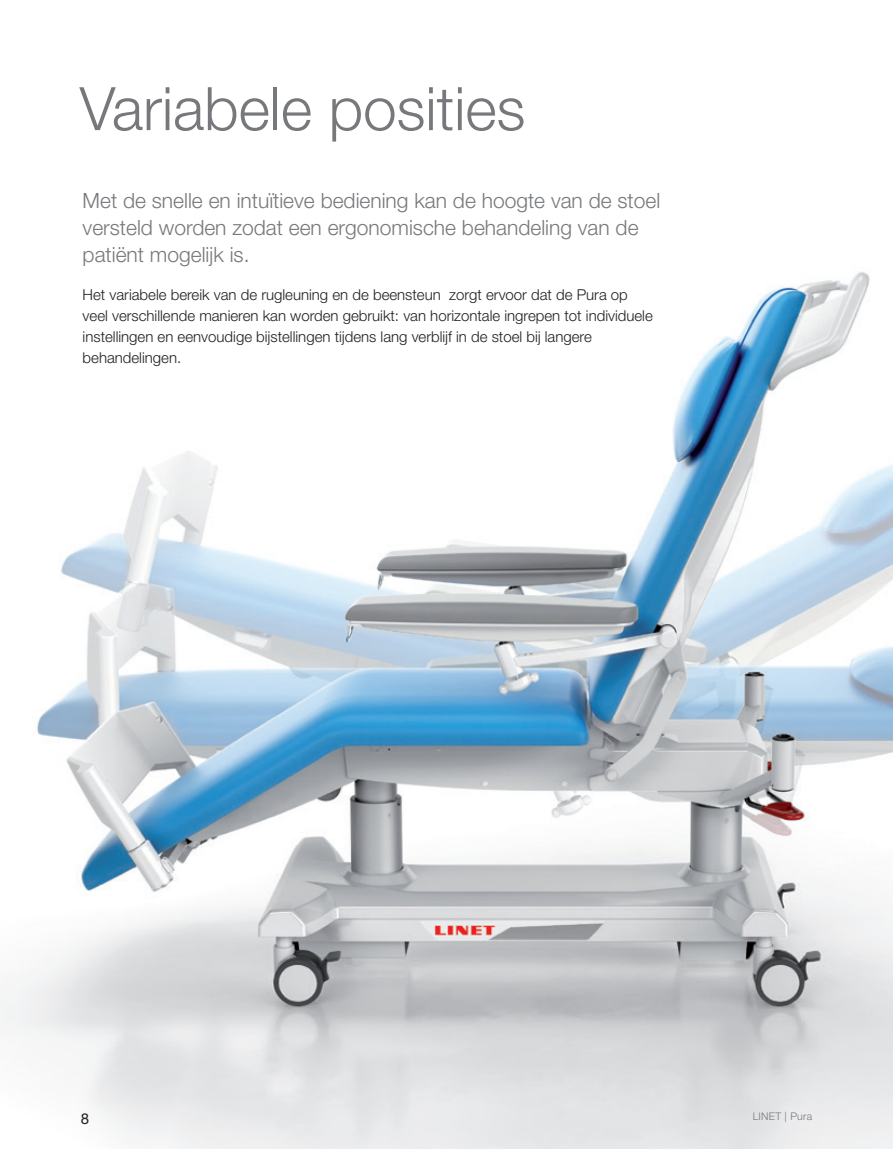
<style>
.page{position:relative;width:893px;height:1149px;background:#fff}
.page>*{position:absolute;margin:0;border:0;box-sizing:border-box;transform-origin:0 0}
._01_text_zakladni{font:300 60px "Helvetica Neue LT Pro";color:#76787b}
._001_bullet{font:300 21px/27px "Helvetica Neue LT Pro";color:#76787b}
._001_bullet-2{font:300 15px/21px "Helvetica Neue LT Pro";color:#231f20}
.t1{font:15px "Helvetica Neue LT Pro";color:#231f20}
.t2{font:300 10.5px "Helvetica Neue LT Pro";letter-spacing:.025em;color:#76787b}
</style>
<div class="page">
<img style="left:0;top:272px;width:893px;height:876px">
<p class="_01_text_zakladni" style="left:80px;top:72px;width:447px">Variabele posities</p>
<p class="_001_bullet" style="left:83px;top:186px;width:579px">Met de snelle en intuïtieve bediening kan de hoogte van de stoel versteld worden zodat een ergonomische behandeling van de patiënt mogelijk is.</p>
<p class="_001_bullet-2" style="left:83px;top:284px;width:572px">Het variabele bereik van de rugleuning en de beensteun zorgt ervoor dat de Pura op veel verschillende manieren kan worden gebruikt: van horizontale ingrepen tot individuele instellingen en eenvoudige bijstellingen tijdens lang verblijf in de stoel bij langere behandelingen.</p>
<p class="t1" style="left:81px;top:1108px;width:10px">8</p>
<p class="t2" style="left:753px;top:1109px;width:61px">LINET | Pura</p>
</div>
